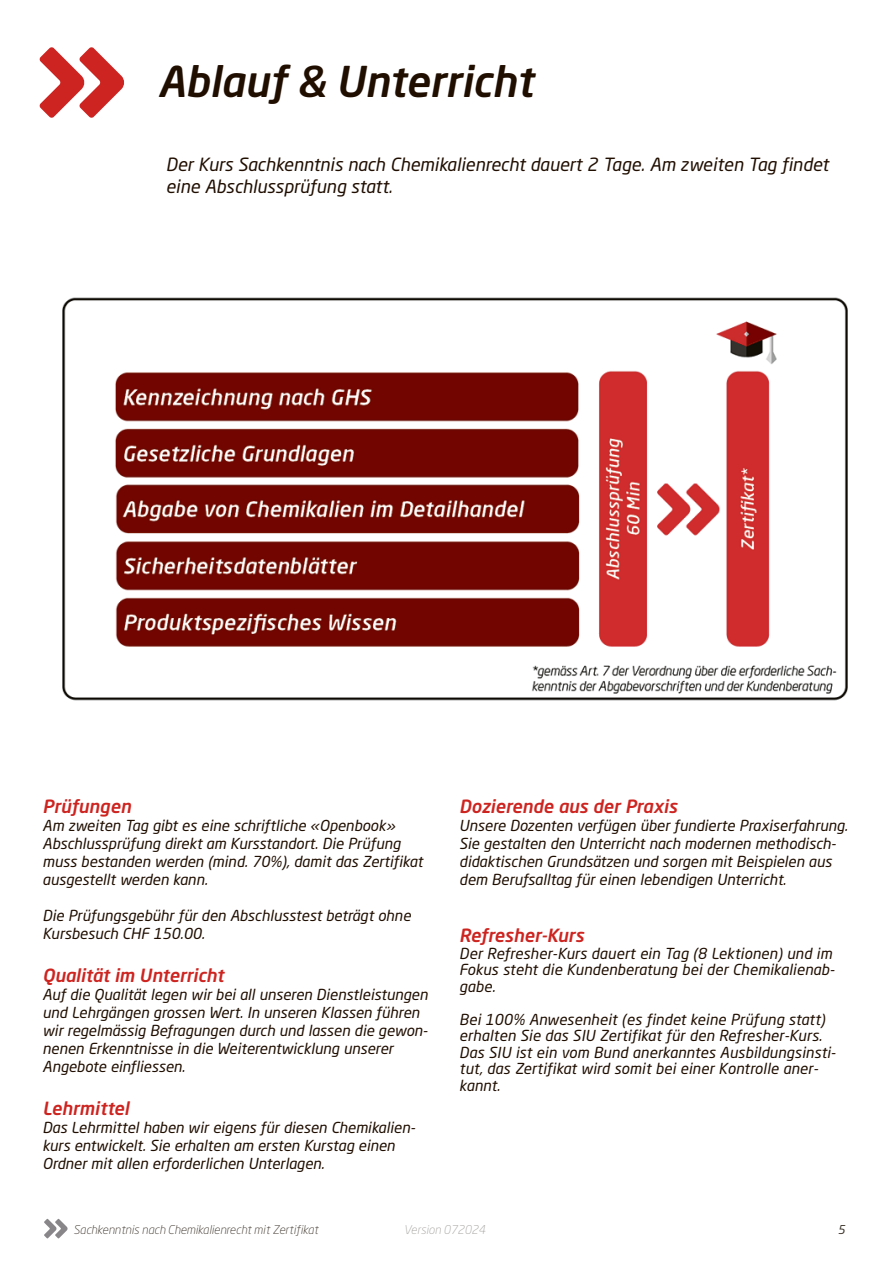
<style>
.page{position:relative;width:893px;height:1263px;background:#fff}
.page>*{position:absolute;margin:0;border:0;box-sizing:border-box;transform-origin:0 0}
.t1{font:italic 500 42px "Neo Sans W1 G";color:#200e00}
._06_Untertitel_roter_Balken{font:italic 18px/21.6px "Neo Sans W1 G";color:#200e00}
.t2{font:italic 500 18px "Neo Sans W1 G";color:#cd2420}
._06_Untertitel_roter_Balken-2{font:italic 15px/18px "Neo Sans W1 G";color:#200e00}
.t3{font:italic 300 12px "Neo Sans W1 G";color:#3c342b}
.t4{font:italic 300 12px "Neo Sans W1 G";color:#a5a3a1}
.t5{font:italic 12px "Neo Sans W1 G";color:#3c342b}
</style>
<div class="page">
<svg style="left:44px;top:1219px;width:24px;height:19px"></svg>
<svg style="left:40px;top:47px;width:84px;height:71px"></svg>
<img style="left:62px;top:297px;width:786px;height:404px">
<p class="t1" style="left:158px;top:55px;width:376px">Ablauf &amp; Unterricht</p>
<p class="_06_Untertitel_roter_Balken" style="left:166px;top:153px;width:664px">Der Kurs Sachkenntnis nach Chemikalienrecht dauert 2 Tage. Am zweiten Tag findet eine Abschlussprüfung statt.</p>
<p class="t2" style="left:43px;top:795px;width:90px">Prüfungen</p>
<p class="_06_Untertitel_roter_Balken-2" style="left:43px;top:816px;width:382px">Am zweiten Tag gibt es eine schriftliche «Openbook» Abschlussprüfung direkt am Kursstandort. Die Prüfung muss bestanden werden (mind. 70%), damit das Zertifikat ausgestellt werden kann.</p>
<p class="_06_Untertitel_roter_Balken-2" style="left:43px;top:906px;width:370px">Die Prüfungsgebühr für den Abschlusstest beträgt ohne<br>Kursbesuch CHF 150.00.</p>
<p class="t2" style="left:43px;top:964px;width:183px">Qualität im Unterricht</p>
<p class="_06_Untertitel_roter_Balken-2" style="left:43px;top:985px;width:387px">Auf die Qualität legen wir bei all unseren Dienstleistungen und Lehrgängen grossen Wert. In unseren Klassen führen wir regelmässig Befragungen durch und lassen die gewon&shy;nenen Erkenntnisse in die Weiterentwicklung unserer Angebote einfliessen.</p>
<p class="t2" style="left:43px;top:1097px;width:88px">Lehrmittel</p>
<p class="_06_Untertitel_roter_Balken-2" style="left:43px;top:1118px;width:374px">Das Lehrmittel haben wir eigens für diesen Chemikalien&shy;kurs entwickelt. Sie erhalten am ersten Kurstag einen<br>Ordner mit allen erforderlichen Unterlagen.</p>
<p class="t2" style="left:459px;top:795px;width:219px">Dozierende aus der Praxis</p>
<p class="_06_Untertitel_roter_Balken-2" style="left:459px;top:816px;width:390px">Unsere Dozenten verfügen über fundierte Praxiserfahrung.<br>Sie gestalten den Unterricht nach modernen methodisch&shy;didaktischen Grundsätzen und sorgen mit Beispielen aus dem Berufsalltag für einen lebendigen Unterricht.</p>
<p class="t2" style="left:459px;top:924px;width:126px">Refresher-Kurs</p>
<p class="_06_Untertitel_roter_Balken-2" style="left:459px;top:945px;width:377px;line-height:16.5px">Der Refresher-Kurs dauert ein Tag (8 Lektionen) und im<br>Fokus steht die Kundenberatung bei der Chemikalienab&shy;gabe.</p>
<p class="_06_Untertitel_roter_Balken-2" style="left:459px;top:1011px;width:378px;line-height:16.5px">Bei 100% Anwesenheit (es findet keine Prüfung statt) erhalten Sie das SIU Zertifikat für den Refresher-Kurs.<br>Das SIU ist ein vom Bund anerkanntes Ausbildungsinsti&shy;tut, das Zertifikat wird somit bei einer Kontrolle aner&shy;kannt.</p>
<p class="t3" style="left:74px;top:1222px;width:246px">Sachkenntnis nach Chemikalienrecht mit Zertifikat</p>
<p class="t4" style="left:404px;top:1222px;width:83px">Version 072024</p>
<p class="t5" style="left:838px;top:1222px;width:9px">5</p>
</div>
